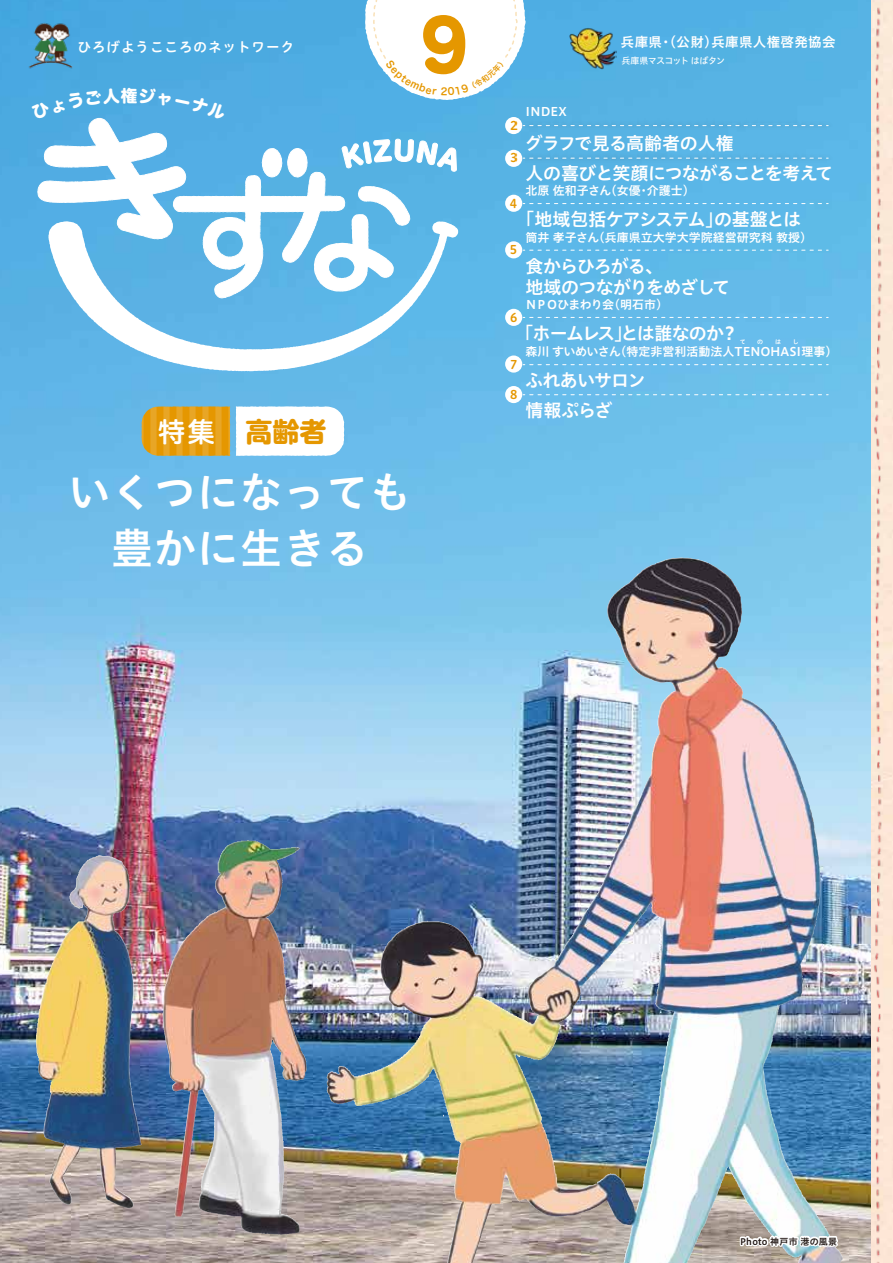
<style>
.page{position:relative;width:893px;height:1263px;background:#fff}
.page>*{position:absolute;margin:0;border:0;box-sizing:border-box;transform-origin:0 0}
.t1{font:67.5px "Hira Maru Std W8";color:#e59700;scale:.95 1}
.t2{font:42px/55.5px "Hiragino UD Sans Std W6";letter-spacing:.025em;color:#fff;text-align:center}
.t3{font:700 27px "UD Shin M Go Pro";color:#e59700}
.t4{font:18px/30px "Hiragino UD Sans Std W6";letter-spacing:-.045em;color:#fff}
.t5{font:18px "Hiragino UD Sans Std W6";letter-spacing:-.065em;color:#fff}
.t6{font:16.5px "Hira Maru Std W8";color:#fff}
.t7{font:13.5px "Hiragino UD Sans Std W6";letter-spacing:.025em;color:#fff}
.t8{font:13.5px "Hiragino UD Sans R Std W6";letter-spacing:.075em;color:#fff}
.t9{font:12px "Hiragino UD Sans Std W6";color:#fff}
.t10{font:12px "Hiragino UD Sans Std W6";letter-spacing:-.07em;color:#fff}
.t11{font:12px "Hiragino UD Sans R Std W6";color:#e59700}
.t12{font:9px "Hiragino UD Sans Std W6";letter-spacing:.025em;color:#221815}
.t13{font:9px "Hiragino UD Sans Std W5";letter-spacing:-.06em;color:#fff}
.s1{font-family:"Hira Maru Std W6";font-weight:400;color:#fff}
</style>
<div class="page">
<img style="left:0;top:0;width:871px;height:1263px">
<img style="left:607px;top:558px;width:68px;height:140px">
<img style="left:163px;top:841px;width:84px;height:165px">
<img style="left:28px;top:21px;width:4px;height:48px">
<img style="left:738px;top:1177px;width:104px;height:75px">
<img style="left:866px;top:4px;width:19px;height:1074px">
<img style="left:866px;top:1078px;width:19px;height:185px">
<svg style="left:48px;top:299px;width:410px;height:72px;fill:#60b8e9"></svg>
<img style="left:828px;top:151px;width:7px;height:14px">
<img style="left:828px;top:119px;width:7px;height:14px">
<div style="left:505px;top:309px;width:17px;height:17px;background:#fff;border-radius:50%"></div>
<svg style="left:523px;top:317px;width:305px;height:1px"></svg>
<div style="left:505px;top:355px;width:17px;height:18px;background:#fff;border-radius:50%"></div>
<svg style="left:523px;top:364px;width:305px;height:1px"></svg>
<div style="left:505px;top:386px;width:17px;height:17px;background:#fff;border-radius:50%"></div>
<svg style="left:523px;top:394px;width:305px;height:1px"></svg>
<svg style="left:141px;top:406px;width:203px;height:50px"></svg>
<svg style="left:32px;top:0;width:796px;height:299px"></svg>
<p class="t8" style="left:77px;top:37px;width:218px">ひろげようこころのネットワーク</p>
<p class="t6" style="left:121px;top:83px;width:18px">権</p>
<h1 class="t1" style="left:421px;top:-7px;width:51px">9</h1>
<h3 class="t3" style="left:158px;top:410px;width:170px"><span class="s1">特集</span> 高齢者</h3>
<h2 class="t2" style="left:68px;top:462px;width:345px">いくつになっても豊かに生きる</h2>
<p class="t7" style="left:621px;top:31px;width:216px">兵庫県・(公財)兵庫県人権啓発協会</p>
<p class="t13" style="left:621px;top:54px;width:105px">兵庫県マスコット はばタン</p>
<p class="t11" style="left:510px;top:116px;width:9px">2</p>
<p class="t11" style="left:510px;top:149px;width:9px">3</p>
<p class="t11" style="left:510px;top:194px;width:9px">4</p>
<p class="t11" style="left:510px;top:241px;width:9px">5</p>
<p class="t11" style="left:510px;top:308px;width:9px">6</p>
<p class="t11" style="left:510px;top:355px;width:9px">7</p>
<p class="t11" style="left:510px;top:385px;width:9px">8</p>
<p class="t9" style="left:525px;top:102px;width:43px">INDEX</p>
<p class="t4" style="left:525px;top:127px;width:310px">グラフで見る高齢者の人権<br>人の喜びと笑顔につながることを考えて</p>
<p class="t9" style="left:525px;top:182px;width:171px">北原 佐和子さん（女優・介護士）</p>
<p class="t5" style="left:516px;top:206px;width:286px">「地域包括ケアシステム」の基盤とは</p>
<p class="t9" style="left:525px;top:228px;width:288px">筒井 孝子さん（兵庫県立大学大学院経営研究科 教授）</p>
<p class="t4" style="left:525px;top:254px;width:206px;line-height:21px">食からひろがる、<br>地域のつながりをめざして</p>
<p class="t10" style="left:525px;top:296px;width:145px">ＮＰＯひまわり会（明石市）</p>
<p class="t4" style="left:515px;top:317px;width:225px">「ホームレス」とは誰なのか？</p>
<p class="t9" style="left:525px;top:342px;width:313px">森川 すいめいさん（特定非営利活動法人TENOHASI理事）</p>
<p class="t4" style="left:525px;top:364px;width:122px">ふれあいサロン情報ぷらざ</p>
<p class="t12" style="left:740px;top:1234px;width:98px">Photo 神戸市 港の風景</p>
</div>
